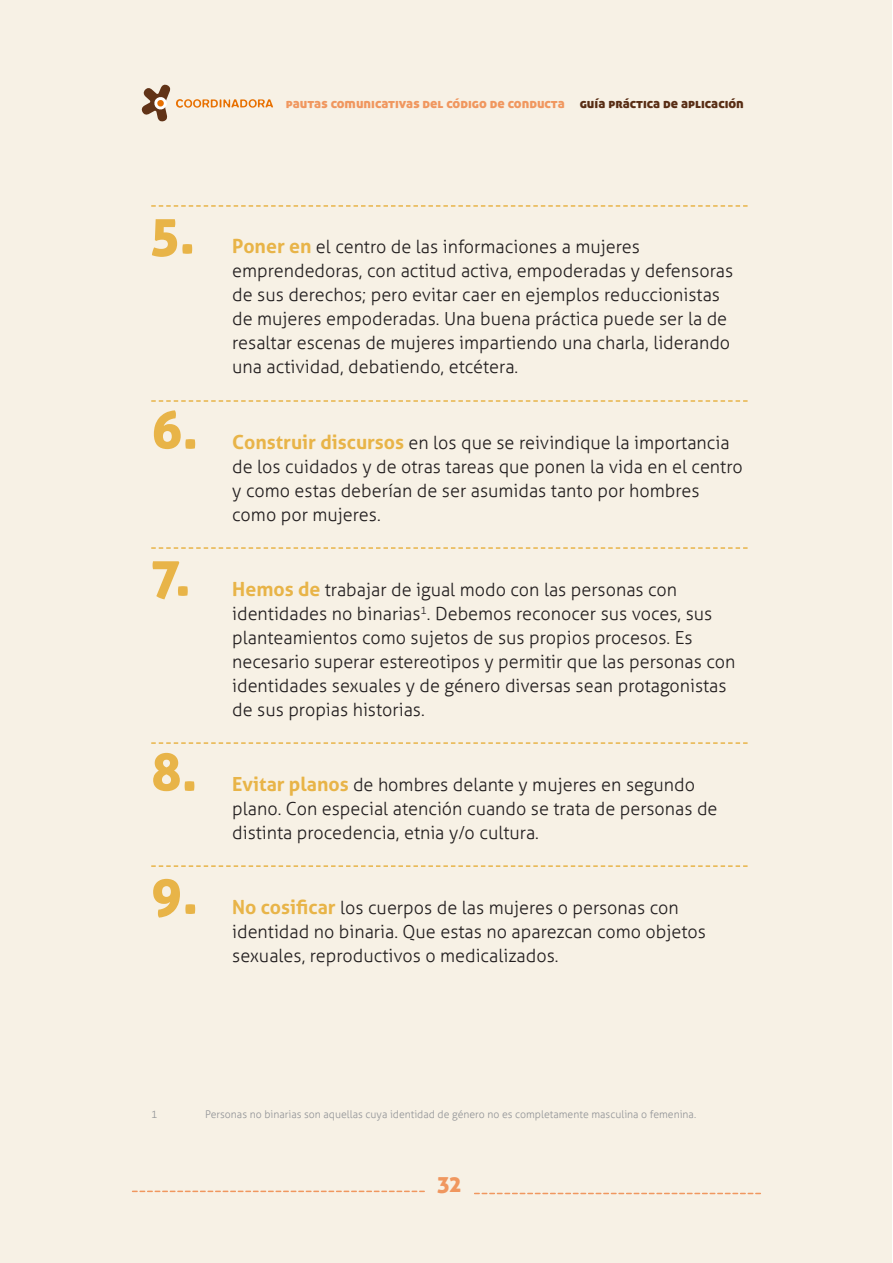
<style>
.page{position:relative;width:893px;height:1263px;background:#fff}
.page>*{position:absolute;margin:0;border:0;box-sizing:border-box;transform-origin:0 0}
.t1{font:52.5px "Aller Display";color:#e8b448}
.t2{font:22.5px "Aller Display";color:#f0975f}
.t3{font:300 18px/24px "Aller";color:#231f20}
.t4{font:13.5px "Aller Display";color:#f0975f}
.pie{font:300 10.5px "Aller";color:#939598}
.s1{color:#582d14}
.s2{font-weight:700;font-size:19.5px;color:#e8b448}
</style>
<div class="page">
<div style="left:0;top:0;width:892px;height:1263px;background:#f7f1e5"></div>
<svg style="left:475px;top:1193px;width:285px;height:1px"></svg>
<svg style="left:133px;top:1190px;width:291px;height:2px"></svg>
<svg style="left:141px;top:84px;width:132px;height:38px"></svg>
<svg style="left:151px;top:205px;width:597px;height:2px"></svg>
<svg style="left:151px;top:400px;width:597px;height:2px"></svg>
<svg style="left:151px;top:547px;width:597px;height:2px"></svg>
<svg style="left:151px;top:742px;width:597px;height:2px"></svg>
<svg style="left:151px;top:865px;width:597px;height:2px"></svg>
<p class="t4" style="left:286px;top:95px;width:459px">pautas comunicativas del código de conducta <span class="s1">guía práctica de aplicación</span></p>
<p class="t1" style="left:151px;top:201px;width:45px">5.</p>
<p class="t1" style="left:151px;top:396px;width:48px">6.</p>
<p class="t1" style="left:151px;top:543px;width:41px">7.</p>
<p class="t1" style="left:151px;top:738px;width:48px">8.</p>
<p class="t1" style="left:151px;top:861px;width:48px">9.</p>
<p class="t3" style="left:232px;top:235px;width:502px"><span class="s2">Poner en</span> el centro de las informaciones a mujeres emprendedoras, con actitud activa, empoderadas y defensoras de sus derechos; pero evitar caer en ejemplos reduccionistas de mujeres empoderadas. Una buena práctica puede ser la de resaltar escenas de mujeres impartiendo una charla, liderando una actividad, debatiendo, etcétera.</p>
<p class="t3" style="left:232px;top:430px;width:512px"><span class="s2">Construir discursos</span> en los que se reivindique la importancia de los cuidados y de otras tareas que ponen la vida en el centro y como estas deberían de ser asumidas tanto por hombres como por mujeres.</p>
<p class="t3" style="left:232px;top:577px;width:505px"><span class="s2">Hemos de</span> trabajar de igual modo con las personas con identidades no binarias<sup>1</sup>. Debemos reconocer sus voces, sus planteamientos como sujetos de sus propios procesos. Es necesario superar estereotipos y permitir que las personas con identidades sexuales y de género diversas sean protagonistas de sus propias historias.</p>
<p class="t3" style="left:232px;top:772px;width:487px"><span class="s2">Evitar planos</span> de hombres delante y mujeres en segundo plano. Con especial atención cuando se trata de personas de distinta procedencia, etnia y/o cultura.</p>
<p class="t3" style="left:232px;top:895px;width:475px"><span class="s2">No cosificar</span> los cuerpos de las mujeres o personas con identidad no binaria. Que estas no aparezcan como objetos sexuales, reproductivos o medicalizados.</p>
<p class="pie" style="left:151px;top:1108px;width:8px">1</p>
<p class="pie" style="left:205px;top:1108px;width:492px">Personas no binarias son aquellas cuya identidad de género no es completamente masculina o femenina.</p>
<p class="t2" style="left:438px;top:1170px;width:25px">32</p>
</div>
